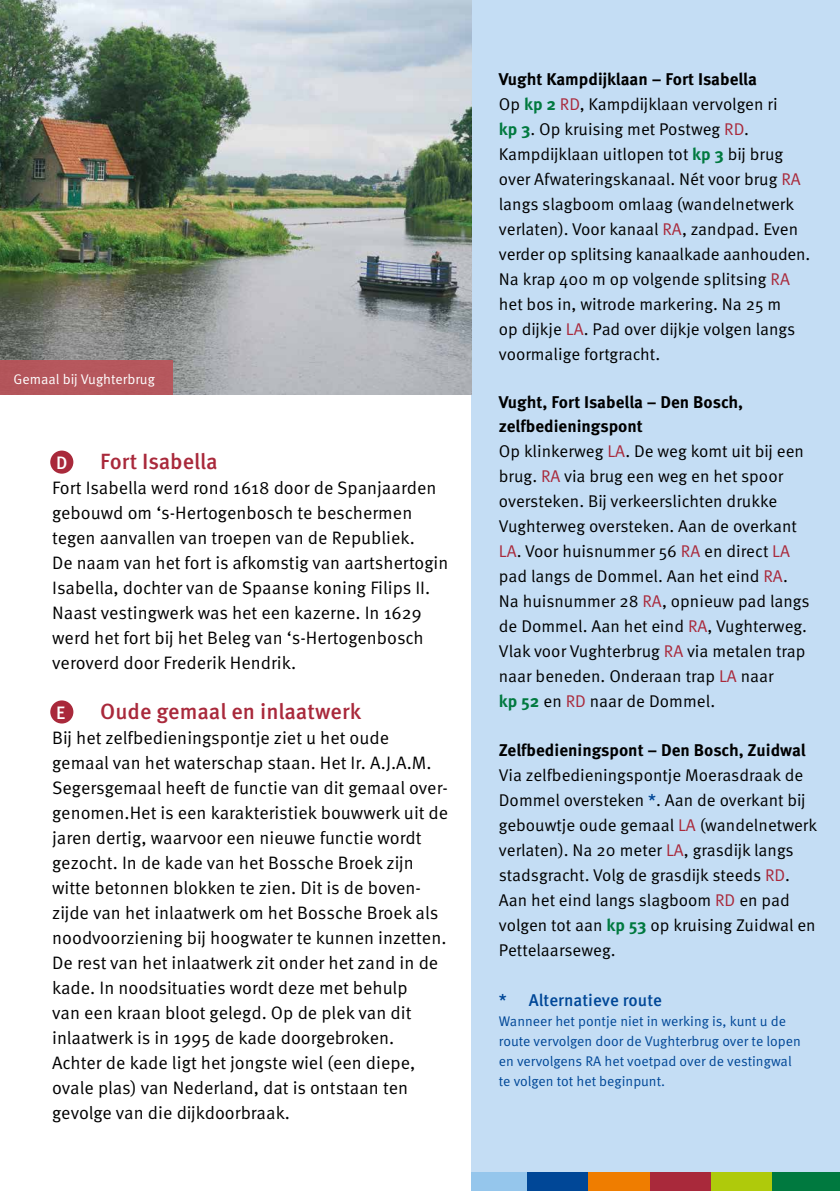
<style>
.page{position:relative;width:840px;height:1191px;background:#fff}
.page>*{position:absolute;margin:0;border:0;box-sizing:border-box;transform-origin:0 0}
.t1{font:500 22px "Meta Pro";color:#a9293b}
.t2{font:18px/25px "Meta Pro";color:#000}
.t3{font:500 18px "Meta Pro";color:#fff}
.t4{font:17px/25px "Meta Pro";color:#000}
.t5{font:700 17px "Meta Pro";color:#000}
.t6{font:500 17px "Meta Pro";color:#004797}
.t7{font:14px/20px "Meta Pro";color:#004797}
.t8{font:14px "Meta Pro";color:#fff}
.s1{font-weight:700}
.s2{font-weight:700;color:#00793f}
.s3{color:#a9293b}
.s4{font-weight:500;color:#004797}
</style>
<div class="page">
<div style="left:471px;top:0;width:368px;height:1191px;background:#c4ddf4"></div>
<div style="left:50px;top:450px;width:23px;height:23px;background:#a9293b;border-radius:50%"></div>
<div style="left:50px;top:700px;width:23px;height:23px;background:#a9293b;border-radius:50%"></div>
<div style="left:471px;top:1172px;width:56px;height:19px;background:#95c6ec"></div>
<div style="left:526px;top:1172px;width:62px;height:19px;background:#004797"></div>
<div style="left:588px;top:1172px;width:61px;height:19px;background:#ef7d00"></div>
<div style="left:649px;top:1172px;width:62px;height:19px;background:#a9293b"></div>
<div style="left:711px;top:1172px;width:61px;height:19px;background:#afca0b"></div>
<div style="left:772px;top:1172px;width:67px;height:19px;background:#00793f"></div>
<img style="left:0;top:0;width:471px;height:394px">
<div style="left:0;top:360px;width:172px;height:34px;background:#ba5359"></div>
<p class="t8" style="left:14px;top:370px;width:143px">Gemaal bij Vughterbrug</p>
<p class="t3" style="left:56px;top:451px;width:13px">D</p>
<p class="t1" style="left:100px;top:447px;width:119px">Fort Isabella</p>
<p class="t2" style="left:52px;top:475px;width:397px">Fort Isabella werd rond 1618 door de Spanjaarden gebouwd om ‘s-Hertogenbosch te beschermen tegen aanvallen van troepen van de Republiek.<br>De naam van het fort is afkomstig van aartshertogin Isabella, dochter van de Spaanse koning Filips II.<br>Naast vestingwerk was het een kazerne. In 1629 werd het fort bij het Beleg van ‘s-Hertogenbosch veroverd door Frederik Hendrik.</p>
<p class="t3" style="left:56px;top:701px;width:11px">E</p>
<p class="t1" style="left:100px;top:697px;width:262px">Oude gemaal en inlaatwerk</p>
<p class="t2" style="left:52px;top:725px;width:397px">Bij het zelfbedieningspontje ziet u het oude gemaal van het waterschap staan. Het Ir. A.J.A.M.<br>Segersgemaal heeft de functie van dit gemaal over&shy;genomen.Het is een karakteristiek bouwwerk uit de jaren dertig, waarvoor een nieuwe functie wordt gezocht. In de kade van het Bossche Broek zijn witte betonnen blokken te zien. Dit is de boven&shy;zijde van het inlaatwerk om het Bossche Broek als noodvoorziening bij hoogwater te kunnen inzetten.<br>De rest van het inlaatwerk zit onder het zand in de kade. In noodsituaties wordt deze met behulp<br>van een kraan bloot gelegd. Op de plek van dit inlaatwerk is in 1995 de kade doorgebroken.<br>Achter de kade ligt het jongste wiel (een diepe, ovale plas) van Nederland, dat is ontstaan ten gevolge van die dijkdoorbraak.</p>
<p class="t4" style="left:498px;top:67px;width:313px"><span class="s1">Vught Kampdijklaan – Fort Isabella<br></span>Op <span class="s2">kp 2</span> <span class="s3">RD</span>, Kampdijklaan vervolgen ri<br><span class="s2">kp 3</span>. Op kruising met Postweg <span class="s3">RD</span>.<br>Kampdijklaan uitlopen tot <span class="s2">kp 3</span> bij brug over Afwateringskanaal. Nét voor brug <span class="s3">RA </span>langs slagboom omlaag (wandelnetwerk verlaten). Voor kanaal <span class="s3">RA</span>, zandpad. Even verder op splitsing kanaalkade aanhouden.<br>Na krap 400 m op volgende splitsing <span class="s3">RA </span>het bos in, witrode markering. Na 25 m<br>op dijkje <span class="s3">LA</span>. Pad over dijkje volgen langs voormalige fortgracht.</p>
<p class="t4" style="left:498px;top:390px;width:312px"><span class="s1">Vught, Fort Isabella – Den Bosch, zelfbedieningspont<br></span>Op klinkerweg <span class="s3">LA</span>. De weg komt uit bij een brug. <span class="s3">RA</span> via brug een weg en het spoor oversteken. Bij verkeerslichten drukke Vughterweg oversteken. Aan de overkant <span class="s3">LA</span>. Voor huisnummer 56 <span class="s3">RA</span> en direct <span class="s3">LA </span>pad langs de Dommel. Aan het eind <span class="s3">RA</span>.<br>Na huisnummer 28 <span class="s3">RA</span>, opnieuw pad langs de Dommel. Aan het eind <span class="s3">RA</span>, Vughterweg.<br>Vlak voor Vughterbrug <span class="s3">RA</span> via metalen trap naar beneden. Onderaan trap <span class="s3">LA</span> naar<br><span class="s2">kp 52</span> en <span class="s3">RD</span> naar de Dommel.</p>
<p class="t5" style="left:498px;top:739px;width:308px">Zelfbedieningspont – Den Bosch, Zuidwal</p>
<p class="t4" style="left:498px;top:763px;width:319px">Via zelfbedieningspontje Moerasdraak de Dommel oversteken <span class="s4">*</span>. Aan de overkant bij gebouwtje oude gemaal <span class="s3">LA</span> (wandelnetwerk verlaten). Na 20 meter <span class="s3">LA</span>, grasdijk langs stadsgracht. Volg de grasdijk steeds <span class="s3">RD</span>.<br>Aan het eind langs slagboom <span class="s3">RD</span> en pad volgen tot aan <span class="s2">kp 53</span> op kruising Zuidwal en Pettelaarseweg.</p>
<p class="t6" style="left:498px;top:989px;width:164px">* Alternatieve route</p>
<p class="t7" style="left:498px;top:1011px;width:303px">Wanneer het pontje niet in werking is, kunt u de route vervolgen door de Vughterbrug over te lopen en vervolgens RA het voetpad over de vestingwal te volgen tot het beginpunt.</p>
</div>
